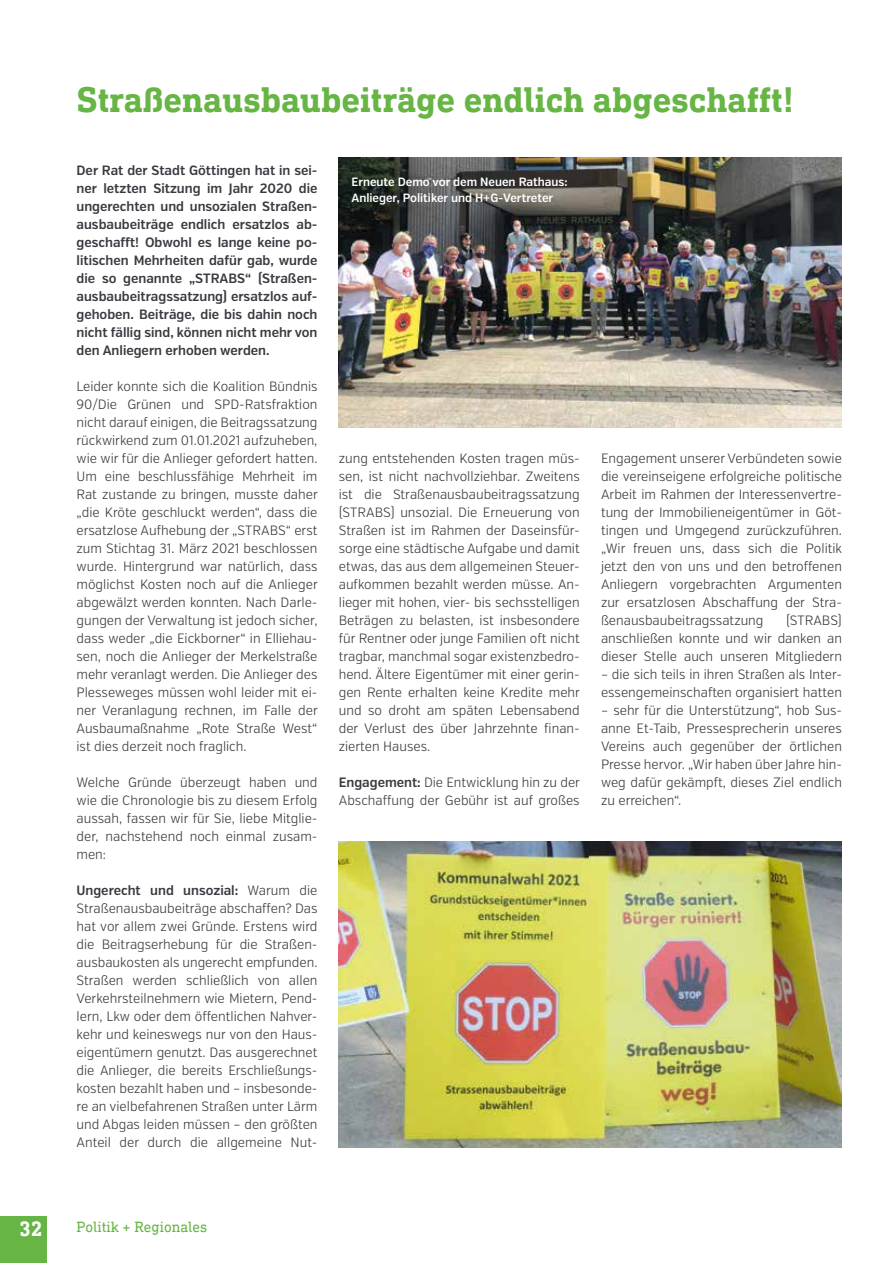
<style>
.page{position:relative;width:893px;height:1263px;background:#fff}
.page>*{position:absolute;margin:0;border:0;box-sizing:border-box;transform-origin:0 0}
.t1{font:700 36px "DIN Next Slab Pro";color:#67b544}
.t2{font:700 21px "DIN Next Slab Pro";color:#fff}
.t3{font:15px "DIN Next Slab Pro";color:#67b544}
.t4{font:300 13.5px/18px "Verb Cond";color:#383a40;text-align:justify}
.t5{font:600 13.5px/18px "Verb Cond";color:#383a40;text-align:justify}
.t6{font:600 12px/16.5px "Verb Cond";color:#fff}
.s1{font-weight:600}
</style>
<div class="page">
<div style="left:0;top:1216px;width:47px;height:47px;background:#67b544"></div>
<img style="left:339px;top:841px;width:503px;height:306px">
<img style="left:339px;top:157px;width:503px;height:270px">
<h1 class="t1" style="left:77px;top:78px;width:719px">Straßenausbaubeiträge endlich abgeschafft!</h1>
<p class="t5" style="left:77px;top:162px;width:242px">Der Rat der Stadt Göttingen hat in sei&shy;ner letzten Sitzung im Jahr 2020 die ungerechten und unsozialen Straßen&shy;ausbaubeiträge endlich ersatzlos ab&shy;geschafft! Obwohl es lange keine po&shy;litischen Mehrheiten dafür gab, wurde die so genannte „STRABS“ (Straßen&shy;ausbaubeitragssatzung) ersatzlos auf&shy;gehoben. Beiträge, die bis dahin noch nicht fällig sind, können nicht mehr von den Anliegern erhoben werden.</p>
<p class="t4" style="left:77px;top:378px;width:243px">Leider konnte sich die Koalition Bündnis 90/Die Grünen und SPD-Ratsfraktion nicht darauf einigen, die Beitragssatzung rückwirkend zum 01.01.2021 aufzuheben, wie wir für die Anlieger gefordert hatten.<br>Um eine beschlussfähige Mehrheit im Rat zustande zu bringen, musste daher „die Kröte geschluckt werden“, dass die ersatzlose Aufhebung der „STRABS“ erst zum Stichtag 31. März 2021 beschlossen wurde. Hintergrund war natürlich, dass möglichst Kosten noch auf die Anlieger abgewälzt werden konnten. Nach Darle&shy;gungen der Verwaltung ist jedoch sicher, dass weder „die Eickborner“ in Elliehau&shy;sen, noch die Anlieger der Merkelstraße mehr veranlagt werden. Die Anlieger des Plesseweges müssen wohl leider mit ei&shy;ner Veranlagung rechnen, im Falle der Ausbaumaßnahme „Rote Straße West“ ist dies derzeit noch fraglich.</p>
<p class="t4" style="left:77px;top:773px;width:242px">Welche Gründe überzeugt haben und wie die Chronologie bis zu diesem Erfolg aussah, fassen wir für Sie, liebe Mitglie&shy;der, nachstehend noch einmal zusam&shy;men:</p>
<p class="t4" style="left:77px;top:881px;width:242px"><span class="s1">Ungerecht und unsozial:</span> Warum die Straßenausbaubeiträge abschaffen? Das hat vor allem zwei Gründe. Erstens wird die Beitragserhebung für die Straßen&shy;ausbaukosten als ungerecht empfunden.<br>Straßen werden schließlich von allen Verkehrsteilnehmern wie Mietern, Pend&shy;lern, Lkw oder dem öffentlichen Nahver&shy;kehr und keineswegs nur von den Haus&shy;eigentümern genutzt. Das ausgerechnet die Anlieger, die bereits Erschließungs&shy;kosten bezahlt haben und – insbesonde&shy;re an vielbefahrenen Straßen unter Lärm und Abgas leiden müssen – den größten Anteil der durch die allgemeine Nut-</p>
<p class="t6" style="left:351px;top:174px;width:218px">Erneute Demo vor dem Neuen Rathaus:<br>Anlieger, Politiker und H+G-Vertreter</p>
<p class="t4" style="left:339px;top:449px;width:243px">zung entstehenden Kosten tragen müs&shy;sen, ist nicht nachvollziehbar. Zweitens ist die Straßenausbaubeitragssatzung (STRABS) unsozial. Die Erneuerung von Straßen ist im Rahmen der Daseinsfür&shy;sorge eine städtische Aufgabe und damit etwas, das aus dem allgemeinen Steuer&shy;aufkommen bezahlt werden müsse. An&shy;lieger mit hohen, vier- bis sechsstelligen Beträgen zu belasten, ist insbesondere für Rentner oder junge Familien oft nicht tragbar, manchmal sogar existenzbedro&shy;hend. Ältere Eigentümer mit einer gerin&shy;gen Rente erhalten keine Kredite mehr und so droht am späten Lebensabend der Verlust des über Jahrzehnte finan&shy;zierten Hauses.</p>
<p class="t4" style="left:339px;top:773px;width:243px"><span class="s1">Engagement:</span> Die Entwicklung hin zu der<br>Abschaffung der Gebühr ist auf großes</p>
<p class="t4" style="left:601px;top:449px;width:243px">Engagement unserer Verbündeten sowie die vereinseigene erfolgreiche politische Arbeit im Rahmen der Interessenvertre&shy;tung der Immobilieneigentümer in Göt&shy;tingen und Umgegend zurückzuführen. „Wir freuen uns, dass sich die Politik jetzt den von uns und den betroffenen Anliegern vorgebrachten Argumenten zur ersatzlosen Abschaffung der Stra&shy;ßenausbaubeitragssatzung</p>
<p class="t4" style="left:601px;top:611px;width:242px;text-indent:185px">(STRABS) anschließen konnte und wir danken an dieser Stelle auch unseren Mitgliedern</p>
<p class="t4" style="left:601px;top:665px;width:242px">– die sich teils in ihren Straßen als Inter&shy;essengemeinschaften organisiert hatten</p>
<p class="t4" style="left:601px;top:701px;width:242px">– sehr für die Unterstützung“, hob Sus&shy;anne Et-Taib, Pressesprecherin unseres Vereins auch gegenüber der örtlichen Presse hervor. „Wir haben über Jahre hin&shy;weg dafür gekämpft, dieses Ziel endlich zu erreichen“.</p>
<h2 class="t2" style="left:19px;top:1217px;width:25px">32</h2>
<p class="t3" style="left:77px;top:1218px;width:132px">Politik + Regionales</p>
</div>
